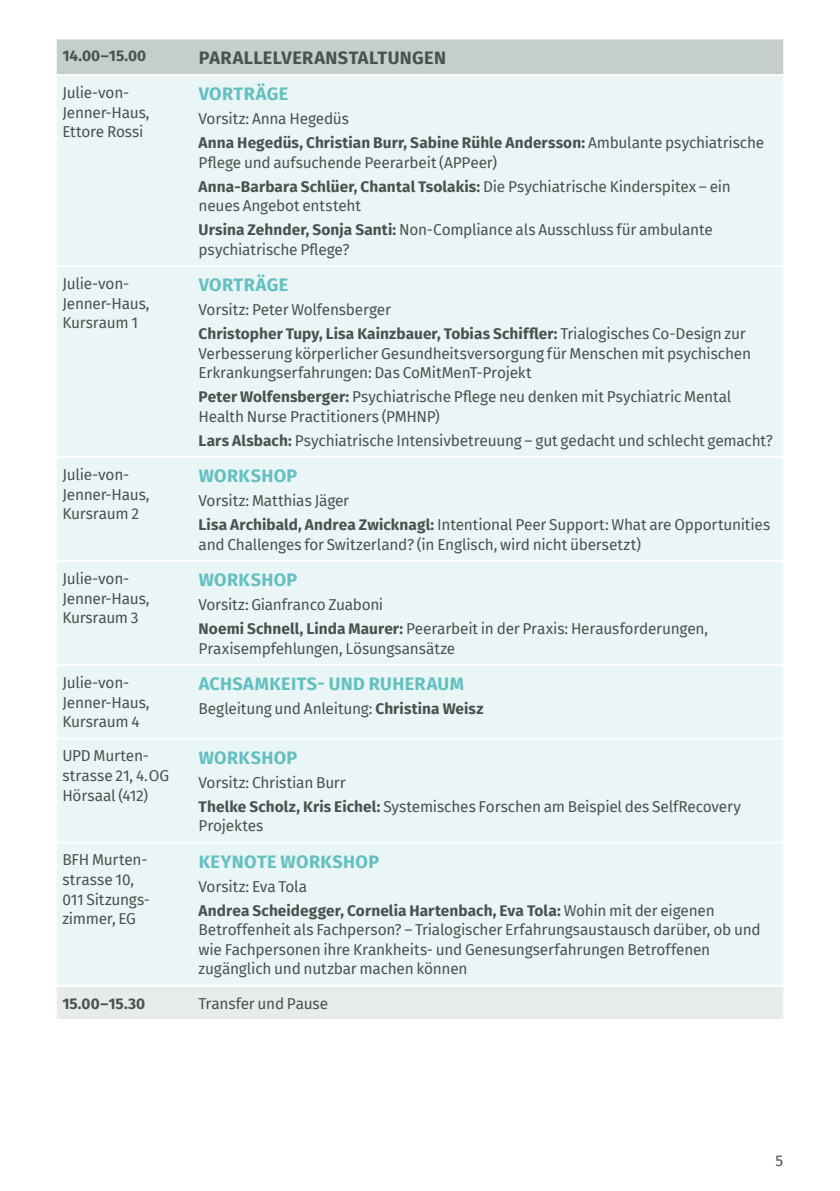
<style>
.page{position:relative;width:840px;height:1191px;background:#fff}
.page>*{position:absolute;margin:0;border:0;box-sizing:border-box;transform-origin:0 0}
.t1{font:700 18px "Fira Sans";letter-spacing:.02em;color:#64bfc1}
.t2{font:700 18px "Fira Sans";letter-spacing:.02em;color:#495250}
.t3{font:15.4px/19.6px "Fira Sans";letter-spacing:-.015em;color:#495250}
.t4{font:700 15.4px/23.8px "Fira Sans";letter-spacing:.005em;color:#495250}
.s1{font-weight:400}
.s2{font-weight:700}
</style>
<div class="page">
<div style="left:57px;top:39px;width:725px;height:35px;background:#c5cecd"></div>
<div style="left:57px;top:76px;width:725px;height:908px;background:#e9f6f5"></div>
<div style="left:57px;top:987px;width:725px;height:32px;background:#e7ebea"></div>
<hr style="left:57px;top:664px;width:136px;height:2px;background:#fff">
<hr style="left:193px;top:664px;width:589px;height:2px;background:#fff">
<hr style="left:57px;top:737px;width:136px;height:2px;background:#fff">
<hr style="left:193px;top:737px;width:589px;height:2px;background:#fff">
<hr style="left:57px;top:841px;width:136px;height:2px;background:#fff">
<hr style="left:193px;top:841px;width:589px;height:2px;background:#fff">
<hr style="left:57px;top:456px;width:136px;height:2px;background:#fff">
<hr style="left:193px;top:456px;width:589px;height:2px;background:#fff">
<hr style="left:57px;top:560px;width:136px;height:2px;background:#fff">
<hr style="left:193px;top:560px;width:589px;height:2px;background:#fff">
<hr style="left:57px;top:265px;width:136px;height:2px;background:#fff">
<hr style="left:193px;top:265px;width:589px;height:2px;background:#fff">
<p class="t4" style="left:62px;top:43px;width:85px">14.00–15.00</p>
<p class="t2" style="left:199px;top:42px;width:249px">PARALLELVERANSTALTUNGEN</p>
<p class="t3" style="left:62px;top:82px;width:89px">Julie-von-<br>Jenner-Haus,<br>Ettore Rossi</p>
<p class="t1" style="left:199px;top:79px;width:91px">VORTRÄGE</p>
<p class="t4" style="left:198px;top:106px;width:566px"><span class="s1">Vorsitz: Anna Hegedüs<br></span>Anna Hegedüs, Christian Burr, Sabine Rühle Andersson: <span class="s1">Ambulante psychiatrische</span></p>
<p class="t3" style="left:198px;top:150px;width:533px;line-height:23.8px">Pflege und aufsuchende Peerarbeit (APPeer)<br><span class="s2">Anna-Barbara Schlüer, Chantal Tsolakis:</span> Die Psychiatrische Kinderspitex – ein</p>
<p class="t3" style="left:198px;top:193px;width:515px;line-height:23.8px">neues Angebot entsteht<br><span class="s2">Ursina Zehnder, Sonja Santi:</span> Non-Compliance als Ausschluss für ambulante</p>
<p class="t3" style="left:198px;top:239px;width:152px">psychiatrische Pflege?</p>
<p class="t3" style="left:62px;top:273px;width:89px">Julie-von-<br>Jenner-Haus,<br>Kursraum 1</p>
<p class="t1" style="left:199px;top:270px;width:91px">VORTRÄGE</p>
<p class="t3" style="left:198px;top:297px;width:548px;line-height:23.8px">Vorsitz: Peter Wolfensberger<br><span class="s2">Christopher Tupy, Lisa Kainzbauer, Tobias Schiffler:</span> Trialogisches Co-Design zur</p>
<p class="t3" style="left:198px;top:343px;width:553px">Verbesserung körperlicher Gesundheitsversorgung für Menschen mit psychischen<br>Erkrankungserfahrungen: Das CoMitMenT-Projekt</p>
<p class="t3" style="left:198px;top:386px;width:534px"><span class="s2">Peter Wolfensberger:</span> Psychiatrische Pflege neu denken mit Psychiatric Mental<br>Health Nurse Practitioners (PMHNP)</p>
<p class="t3" style="left:198px;top:430px;width:575px"><span class="s2">Lars Alsbach:</span> Psychiatrische Intensivbetreuung – gut gedacht und schlecht gemacht?</p>
<p class="t3" style="left:62px;top:464px;width:89px">Julie-von-<br>Jenner-Haus,<br>Kursraum 2</p>
<p class="t1" style="left:199px;top:461px;width:100px">WORKSHOP</p>
<p class="t3" style="left:198px;top:488px;width:572px;line-height:23.8px">Vorsitz: Matthias Jäger<br><span class="s2">Lisa Archibald, Andrea Zwicknagl:</span> Intentional Peer Support: What are Opportunities</p>
<p class="t3" style="left:198px;top:534px;width:443px">and Challenges for Switzerland? (in Englisch, wird nicht übersetzt)</p>
<p class="t3" style="left:62px;top:568px;width:89px">Julie-von-<br>Jenner-Haus,<br>Kursraum 3</p>
<p class="t1" style="left:199px;top:565px;width:100px">WORKSHOP</p>
<p class="t3" style="left:198px;top:592px;width:510px;line-height:23.8px">Vorsitz: Gianfranco Zuaboni<br><span class="s2">Noemi Schnell, Linda Maurer:</span> Peerarbeit in der Praxis: Herausforderungen,</p>
<p class="t3" style="left:198px;top:638px;width:258px">Praxisempfehlungen, Lösungsansätze</p>
<p class="t3" style="left:62px;top:672px;width:89px">Julie-von-<br>Jenner-Haus,<br>Kursraum 4</p>
<p class="t1" style="left:199px;top:669px;width:266px">ACHSAMKEITS- UND RUHERAUM</p>
<p class="t3" style="left:198px;top:698px;width:286px">Begleitung und Anleitung: <span class="s2">Christina Weisz</span></p>
<p class="t3" style="left:62px;top:746px;width:108px">UPD Murten&shy;strasse 21, 4.OG<br>Hörsaal (412)</p>
<p class="t1" style="left:199px;top:742px;width:100px">WORKSHOP</p>
<p class="t3" style="left:198px;top:770px;width:543px;line-height:23.8px">Vorsitz: Christian Burr<br><span class="s2">Thelke Scholz, Kris Eichel:</span> Systemisches Forschen am Beispiel des SelfRecovery</p>
<p class="t3" style="left:198px;top:815px;width:66px">Projektes</p>
<p class="t3" style="left:62px;top:850px;width:87px">BFH Murten&shy;strasse 10,<br>011 Sitzungs&shy;zimmer, EG</p>
<p class="t1" style="left:199px;top:846px;width:182px">KEYNOTE WORKSHOP</p>
<p class="t4" style="left:198px;top:873px;width:517px"><span class="s1">Vorsitz: Eva Tola<br></span>Andrea Scheidegger, Cornelia Hartenbach, Eva Tola: <span class="s1">Wohin mit der eigenen</span></p>
<p class="t3" style="left:198px;top:919px;width:563px">Betroffenheit als Fachperson? – Trialogischer Erfahrungsaustausch darüber, ob und wie Fachpersonen ihre Krankheits- und Genesungserfahrungen Betroffenen zugänglich und nutzbar machen können</p>
<p class="t4" style="left:62px;top:990px;width:84px">15.00–15.30</p>
<p class="t3" style="left:198px;top:993px;width:131px">Transfer und Pause</p>
<p class="t3" style="left:775px;top:1150px;width:9px">5</p>
</div>
